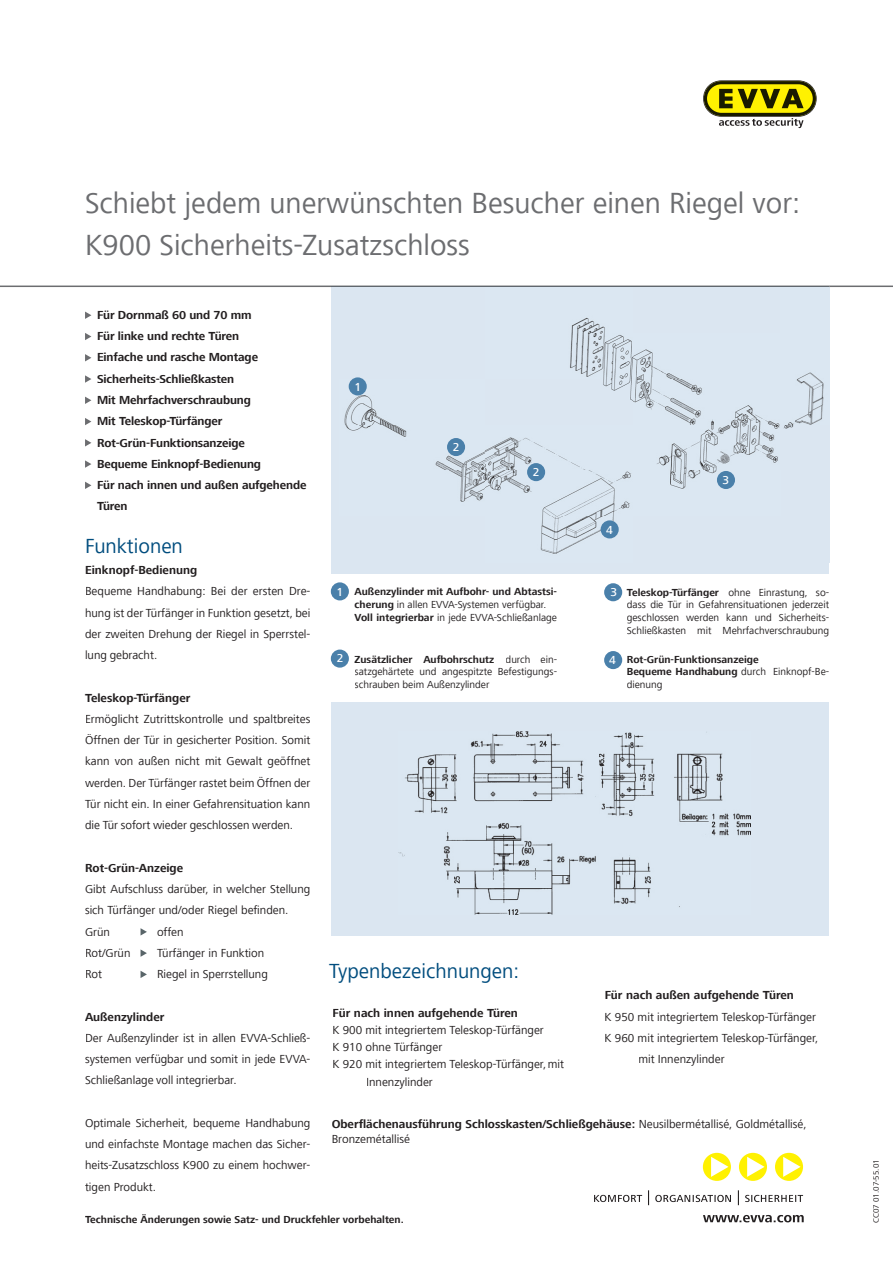
<style>
.page{position:relative;width:893px;height:1263px;background:#fff}
.page>*{position:absolute;margin:0;border:0;box-sizing:border-box;transform-origin:0 0}
.t1{font:30px/42.5px "Frutiger Next LT";color:#6c6d70}
.t2{font:21px "Frutiger Next LT";color:#004d7e}
.t3{font:12px/21.3px "Frutiger Next LT";color:#231f20;text-align:justify}
.t4{font:700 12px/21.3px "Frutiger Next LT";letter-spacing:-.01em;color:#231f20}
.t5{font:500 12px "Frutiger Next LT";color:#fff}
.t6{font:10.5px/12.8px "Frutiger Next LT";color:#231f20;text-align:justify}
.t7{font:700 10.5px/12.8px "Frutiger Next LT";color:#231f20}
.t8{font:8.25px "Frutiger Next LT";color:#231f20}
.s1{font-weight:400}
.s2{font-weight:700}
</style>
<div class="page">
<div style="left:332px;top:286px;width:497px;height:288px;background:#dbe6f1"></div>
<img style="left:344px;top:288px;width:486px;height:275px">
<svg style="left:85px;top:312px;width:6px;height:7px"></svg>
<svg style="left:85px;top:333px;width:6px;height:7px"></svg>
<svg style="left:85px;top:354px;width:6px;height:7px"></svg>
<svg style="left:85px;top:375px;width:6px;height:8px"></svg>
<svg style="left:85px;top:397px;width:6px;height:7px"></svg>
<svg style="left:85px;top:418px;width:6px;height:7px"></svg>
<svg style="left:85px;top:439px;width:6px;height:7px"></svg>
<svg style="left:85px;top:460px;width:6px;height:8px"></svg>
<svg style="left:85px;top:482px;width:6px;height:7px"></svg>
<svg style="left:141px;top:928px;width:6px;height:7px"></svg>
<svg style="left:141px;top:949px;width:6px;height:8px"></svg>
<svg style="left:141px;top:971px;width:6px;height:7px"></svg>
<svg style="left:0;top:286px;width:893px;height:1px"></svg>
<hr style="left:332px;top:286px;width:497px;height:1px;background:#60676e">
<div style="left:349px;top:377px;width:18px;height:18px;background:#4a80aa;border-radius:50%"></div>
<div style="left:447px;top:438px;width:18px;height:18px;background:#4a80aa;border-radius:50%"></div>
<div style="left:527px;top:463px;width:18px;height:18px;background:#4a80aa;border-radius:50%"></div>
<div style="left:601px;top:520px;width:18px;height:18px;background:#4a80aa;border-radius:50%"></div>
<div style="left:717px;top:471px;width:18px;height:18px;background:#4a80aa;border-radius:50%"></div>
<div style="left:331px;top:582px;width:18px;height:18px;background:#4a80aa;border-radius:50%"></div>
<div style="left:331px;top:649px;width:18px;height:19px;background:#4a80aa;border-radius:50%"></div>
<div style="left:604px;top:583px;width:18px;height:18px;background:#4a80aa;border-radius:50%"></div>
<div style="left:604px;top:651px;width:18px;height:18px;background:#4a80aa;border-radius:50%"></div>
<div style="left:332px;top:702px;width:497px;height:233px;background:#dbe6f1"></div>
<img style="left:398px;top:731px;width:352px;height:183px">
<svg style="left:703px;top:80px;width:114px;height:48px"></svg>
<svg style="left:703px;top:1215px;width:101px;height:7px"></svg>
<svg style="left:703px;top:1153px;width:28px;height:28px"></svg>
<svg style="left:739px;top:1153px;width:28px;height:28px"></svg>
<svg style="left:775px;top:1153px;width:28px;height:28px"></svg>
<svg style="left:594px;top:1190px;width:209px;height:15px"></svg>
<h1 class="t1" style="left:85px;top:181px;width:717px">Schiebt jedem unerwünschten Besucher einen Riegel vor:<br>K900 Sicherheits-Zusatzschloss</h1>
<p class="t4" style="left:97px;top:304px;width:211px">Für Dornmaß 60 und 70 mm<br>Für linke und rechte Türen<br>Einfache und rasche Montage<br>Sicherheits-Schließkasten<br>Mit Mehrfachverschraubung<br>Mit Teleskop-Türfänger<br>Rot-Grün-Funktionsanzeige<br>Bequeme Einknopf-Bedienung<br>Für nach innen und außen aufgehende<br>Türen</p>
<h2 class="t2" style="left:85px;top:534px;width:99px">Funktionen</h2>
<p class="t4" style="left:85px;top:559px;width:114px">Einknopf-Bedienung</p>
<p class="t3" style="left:85px;top:581px;width:227px">Bequeme Handhabung: Bei der ersten Dre&shy;hung ist der Türfänger in Funktion gesetzt, bei der zweiten Drehung der Riegel in Sperrstel&shy;lung gebracht.</p>
<p class="t4" style="left:85px;top:687px;width:107px">Teleskop-Türfänger</p>
<p class="t3" style="left:85px;top:708px;width:227px">Ermöglicht Zutrittskontrolle und spaltbreites Öffnen der Tür in gesicherter Position. Somit kann von außen nicht mit Gewalt geöffnet werden. Der Türfänger rastet beim Öffnen der Tür nicht ein. In einer Gefahrensituation kann die Tür sofort wieder geschlossen werden.</p>
<p class="t4" style="left:85px;top:857px;width:100px">Rot-Grün-Anzeige</p>
<p class="t3" style="left:85px;top:878px;width:227px;text-align:left">Gibt Aufschluss darüber, in welcher Stellung sich Türfänger und/oder Riegel befinden.<br>Grün</p>
<p class="t3" style="left:157px;top:921px;width:28px">offen</p>
<p class="t3" style="left:85px;top:942px;width:47px">Rot/Grün</p>
<p class="t3" style="left:157px;top:942px;width:109px">Türfänger in Funktion</p>
<p class="t3" style="left:85px;top:963px;width:19px">Rot</p>
<p class="t3" style="left:157px;top:963px;width:112px">Riegel in Sperrstellung</p>
<p class="t4" style="left:85px;top:1006px;width:81px">Außenzylinder</p>
<p class="t3" style="left:85px;top:1027px;width:227px">Der Außenzylinder ist in allen EVVA-Schließ&shy;systemen verfügbar und somit in jede EVVA-Schließanlage voll integrierbar.</p>
<p class="t3" style="left:85px;top:1112px;width:227px">Optimale Sicherheit, bequeme Handhabung und einfachste Montage machen das Sicher&shy;heits-Zusatzschloss K900 zu einem hochwer&shy;tigen Produkt.</p>
<p class="t5" style="left:354px;top:380px;width:8px">1</p>
<p class="t5" style="left:453px;top:441px;width:8px">2</p>
<p class="t5" style="left:533px;top:466px;width:8px">2</p>
<p class="t5" style="left:336px;top:585px;width:8px">1</p>
<p class="t5" style="left:337px;top:652px;width:8px">2</p>
<p class="t7" style="left:355px;top:586px;width:204px">Außenzylinder mit Aufbohr- und Abtastsi&shy;cherung <span class="s1">in allen EVVA-Systemen verfügbar.<br></span>Voll integrierbar <span class="s1">in jede EVVA-Schließanlage</span></p>
<p class="t6" style="left:355px;top:653px;width:204px"><span class="s2">Zusätzlicher Aufbohrschutz</span> durch ein&shy;satzgehärtete und angespitzte Befestigungs&shy;schrauben beim Außenzylinder</p>
<p class="t5" style="left:606px;top:523px;width:8px">4</p>
<p class="t5" style="left:723px;top:474px;width:8px">3</p>
<p class="t5" style="left:610px;top:586px;width:8px">3</p>
<p class="t5" style="left:609px;top:653px;width:8px">4</p>
<p class="t6" style="left:627px;top:586px;width:204px"><span class="s2">Teleskop-Türfänger</span> ohne Einrastung, so&shy;dass die Tür in Gefahrensituationen jederzeit geschlossen werden kann und Sicherheits-Schließkasten mit Mehrfachverschraubung</p>
<p class="t7" style="left:627px;top:653px;width:204px">Rot-Grün-Funktionsanzeige<br>Bequeme Handhabung <span class="s1">durch Einknopf-Be&shy;dienung</span></p>
<h2 class="t2" style="left:329px;top:959px;width:191px">Typenbezeichnungen:</h2>
<p class="t4" style="left:333px;top:1002px;width:187px">Für nach innen aufgehende Türen</p>
<p class="t3" style="left:332px;top:1019px;width:213px">K 900 mit integriertem Teleskop-Türfänger</p>
<p class="t3" style="left:332px;top:1036px;width:111px">K 910 ohne Türfänger</p>
<p class="t3" style="left:332px;top:1054px;width:233px">K 920 mit integriertem Teleskop-Türfänger, mit</p>
<p class="t3" style="left:366px;top:1071px;width:68px">Innenzylinder</p>
<p class="t4" style="left:605px;top:985px;width:191px">Für nach außen aufgehende Türen</p>
<p class="t3" style="left:605px;top:1006px;width:213px">K 950 mit integriertem Teleskop-Türfänger</p>
<p class="t3" style="left:605px;top:1027px;width:215px">K 960 mit integriertem Teleskop-Türfänger,</p>
<p class="t3" style="left:638px;top:1048px;width:88px">mit Innenzylinder</p>
<p class="t4" style="left:332px;top:1117px;width:477px;line-height:14.4px">Oberflächenausführung Schlosskasten/Schließgehäuse: <span class="s1">Neusilbermétallisé, Goldmétallisé,<br>Bronzemétallisé</span></p>
<p class="t7" style="left:85px;top:1213px;width:320px">Technische Änderungen sowie Satz- und Druckfehler vorbehalten.</p>
<p class="t8" style="left:871px;top:1223px;width:65px;rotate:-90deg">CC07 01.07-55.01</p>
</div>
